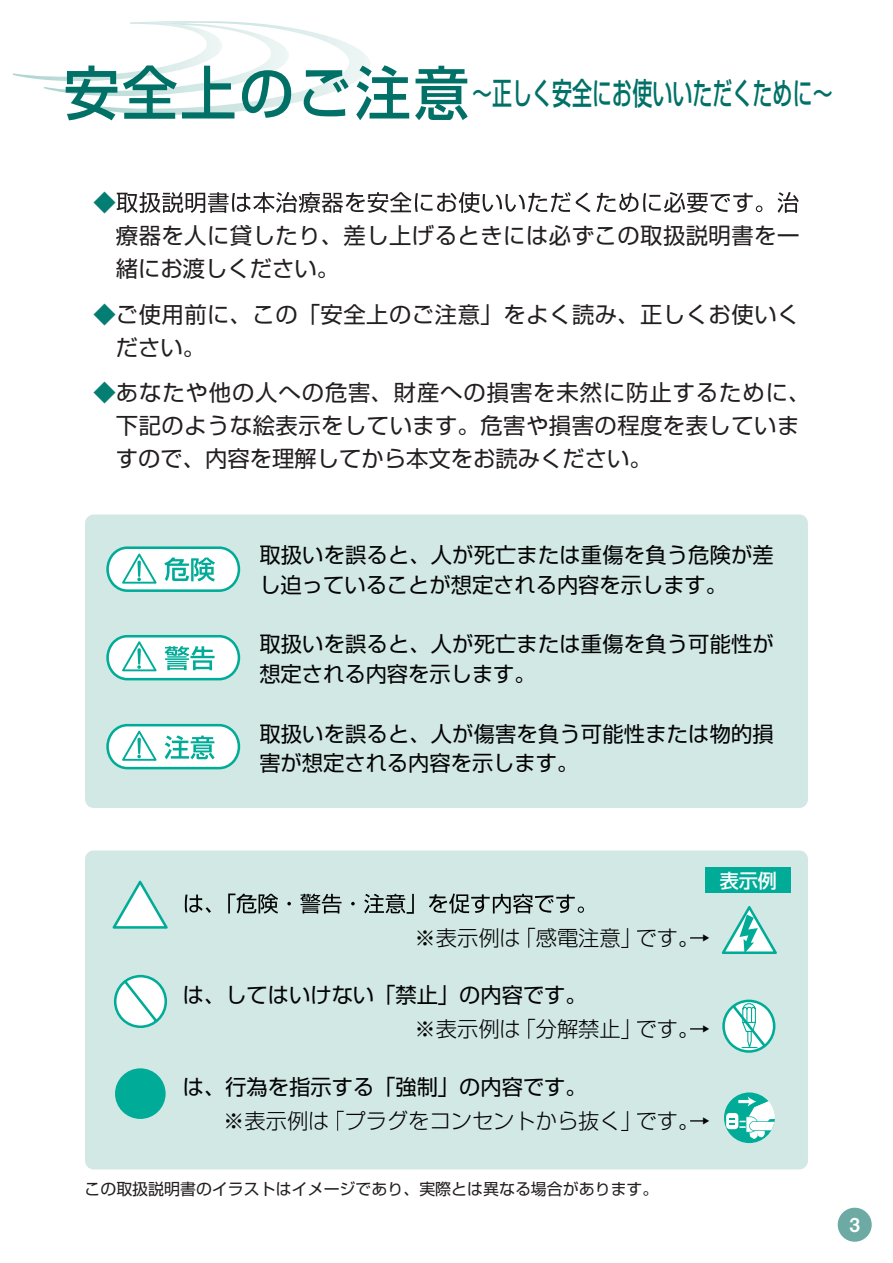
<style>
.page{position:relative;width:893px;height:1263px;background:#fff}
.page>*{position:absolute;margin:0;border:0;box-sizing:border-box;transform-origin:0 0}
.t1{font:500 30.9px "Shin Go Pro";color:#017168;scale:.65 1}
.t2{font:22.35px/33px "Shin Go Pro";letter-spacing:.02em;color:#231f20}
.t3{font:22.35px "Shin Go Pro";color:#047e73}
.t4{font:21.3px/29.7px "Shin Go Pro";color:#030303}
.t5{font:300 21.3px "Shin Go Pro";color:#030303}
.t6{font:500 19.2px "Shin Go Pro";color:#fff}
.t7{font:19.2px "Midashi Go Pro MB31";color:#fff}
.t8{font:15.9px "Shin Go Pro";color:#231f20}
.s1{font-size:58.5px}
.s2{color:#047e73}
</style>
<div class="page">
<div style="left:838px;top:1208px;width:34px;height:34px;background:#6daaa4;border-radius:50%"></div>
<svg style="left:13px;top:21px;width:357px;height:94px"></svg>
<svg style="left:117px;top:192px;width:682px;height:21px"></svg>
<div style="left:85px;top:514px;width:723px;height:294px;background:#d2e8e5;border-radius:9px"></div>
<svg style="left:106px;top:546px;width:134px;height:46px;background:#b7e7e1"></svg>
<svg style="left:106px;top:635px;width:134px;height:45px;background:#b9e7e2"></svg>
<svg style="left:106px;top:724px;width:134px;height:45px;background:#bbe8e3"></svg>
<div style="left:85px;top:850px;width:723px;height:319px;background:#d2e8e5;border-radius:9px"></div>
<svg style="left:113px;top:881px;width:55px;height:48px"></svg>
<svg style="left:114px;top:975px;width:53px;height:53px"></svg>
<div style="left:115px;top:1068px;width:51px;height:51px;background:#00ac98;border-radius:50%"></div>
<svg style="left:722px;top:906px;width:55px;height:48px"></svg>
<svg style="left:722px;top:999px;width:53px;height:54px"></svg>
<svg style="left:724px;top:1092px;width:51px;height:51px"></svg>
<div style="left:706px;top:867px;width:85px;height:26px;background:#00ac98"></div>
<svg style="left:185px;top:893px;width:399px;height:21px"></svg>
<h1 class="t1" style="left:64px;top:68px;width:1184px"><span class="s1">安全上のご注意</span>～正しく安全にお使いいただくために～</h1>
<p class="t3" style="left:94px;top:184px;width:24px">◆</p>
<p class="t2" style="left:116px;top:216px;width:685px">療器を人に貸したり、差し上げるときには必ずこの取扱説明書を一緒にお渡しください。</p>
<p class="t2" style="left:116px;top:295px;width:685px;text-indent:-22px"><span class="s2">◆</span> ご使用前に、この「安全上のご注意」をよく読み、正しくお使いください。</p>
<p class="t2" style="left:116px;top:374px;width:696px;text-indent:-22px"><span class="s2">◆</span>あなたや他の人への危害、財産への損害を未然に防止するために、下記のような絵表示をしています。危害や損害の程度を表していますので、内容を理解してから本文をお読みください。</p>
<p class="t4" style="left:259px;top:537px;width:516px">取扱いを誤ると、人が死亡または重傷を負う危険が差し迫っていることが想定される内容を示します。</p>
<p class="t4" style="left:259px;top:627px;width:516px">取扱いを誤ると、人が死亡または重傷を負う可能性が想定される内容を示します。</p>
<p class="t4" style="left:259px;top:716px;width:516px">取扱いを誤ると、人が傷害を負う可能性または物的損害が想定される内容を示します。</p>
<p class="t6" style="left:720px;top:864px;width:59px">表示例</p>
<p class="t5" style="left:415px;top:920px;width:297px">※表示例は「感電注意」です。→</p>
<p class="t4" style="left:183px;top:978px;width:405px">は、してはいけない「禁止」の内容です。</p>
<p class="t5" style="left:415px;top:1011px;width:297px">※表示例は「分解禁止」です。→</p>
<p class="t4" style="left:183px;top:1069px;width:405px">は、行為を指示する「強制」の内容です。</p>
<p class="t5" style="left:223px;top:1103px;width:488px">※表示例は「プラグをコンセントから抜く」です。→</p>
<p class="t8" style="left:84px;top:1176px;width:576px">この取扱説明書のイラストはイメージであり、実際とは異なる場合があります。</p>
<p class="t7" style="left:849px;top:1209px;width:12px">3</p>
</div>
